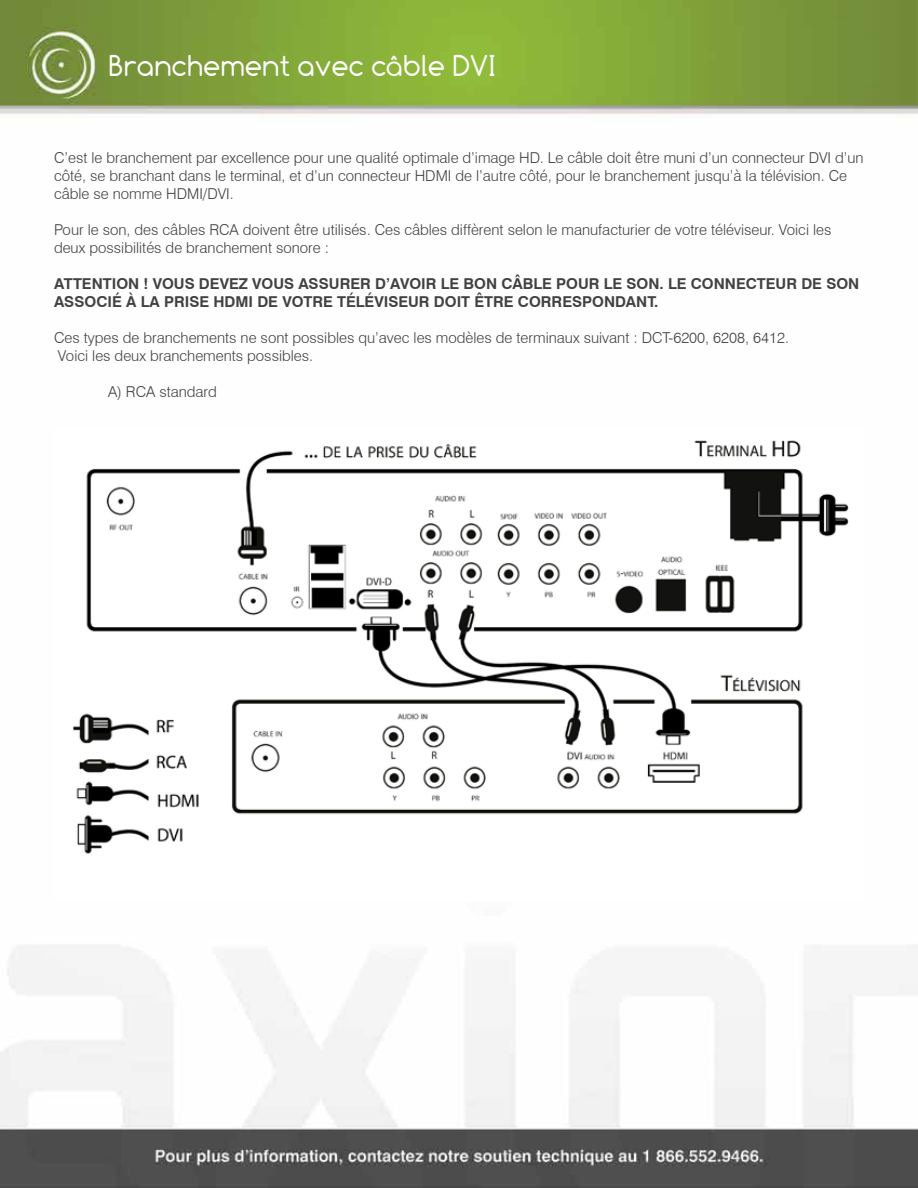
<style>
.page{position:relative;width:918px;height:1188px;background:#fff}
.page>*{position:absolute;margin:0;border:0;box-sizing:border-box;transform-origin:0 0}
.t1{font:30px "Comfortaa";color:#fff}
.t2{font:300 15px/18px "Swiss 721 BT";color:#414042}
.t3{font:700 15px/18px "Swiss 721 BT";color:#414042}
</style>
<div class="page">
<img style="left:0;top:0;width:918px;height:1188px">
<img style="left:54px;top:431px;width:810px;height:471px">
<h1 class="t1" style="left:109px;top:49px;width:389px">Branchement avec câble DVI</h1>
<p class="t2" style="left:54px;top:149px;width:811px">C’est le branchement par excellence pour une qualité optimale d’image HD. Le câble doit être muni d’un connecteur DVI d’un côté, se branchant dans le terminal, et d’un connecteur HDMI de l’autre côté, pour le branchement jusqu’à la télévision. Ce câble se nomme HDMI/DVI.</p>
<p class="t2" style="left:54px;top:221px;width:779px">Pour le son, des câbles RCA doivent être utilisés. Ces câbles diffèrent selon le manufacturier de votre téléviseur. Voici les deux possibilités de branchement sonore :</p>
<p class="t3" style="left:54px;top:275px;width:807px">ATTENTION ! VOUS DEVEZ VOUS ASSURER D’AVOIR LE BON CÂBLE POUR LE SON. LE CONNECTEUR DE SON<br>ASSOCIÉ À LA PRISE HDMI DE VOTRE TÉLÉVISEUR DOIT ÊTRE CORRESPONDANT.</p>
<p class="t2" style="left:54px;top:329px;width:737px">Ces types de branchements ne sont possibles qu’avec les modèles de terminaux suivant : DCT-6200, 6208, 6412.<br>Voici les deux branchements possibles.</p>
<p class="t2" style="left:108px;top:383px;width:110px">A) RCA standard</p>
</div>
